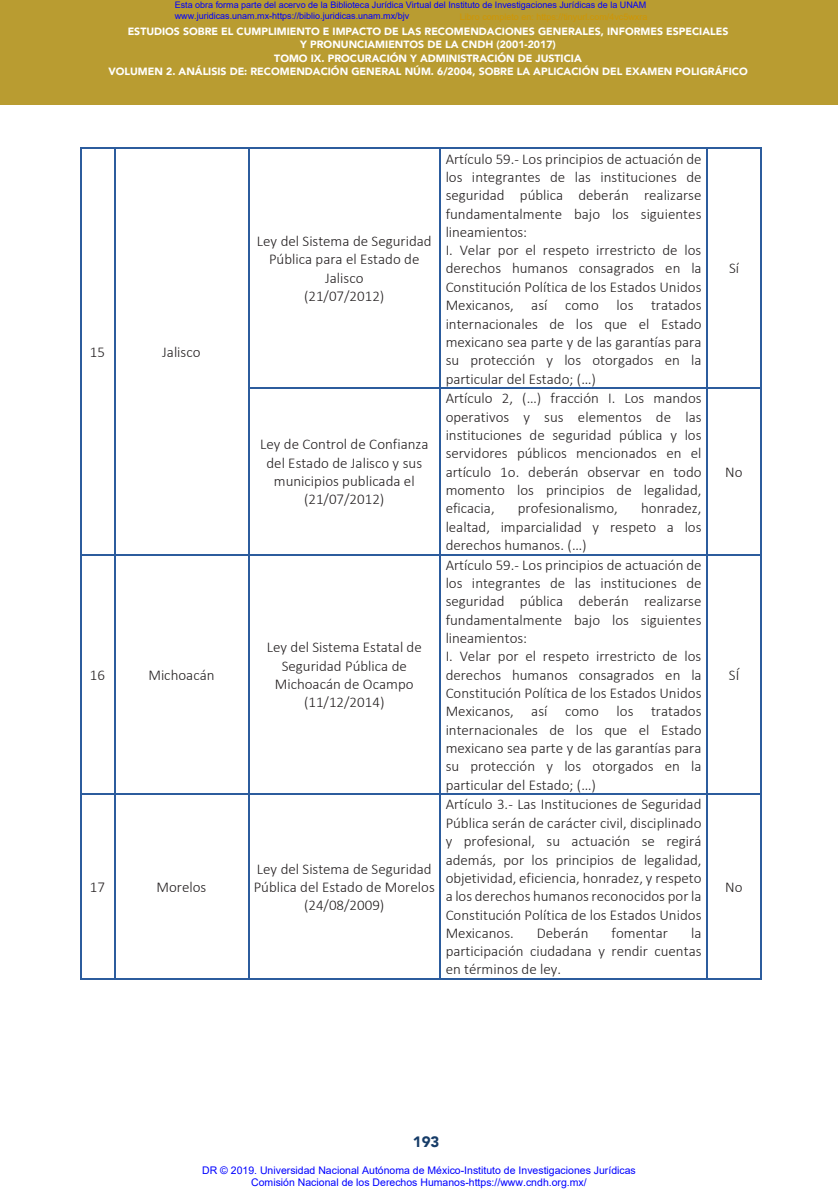
<style>
.page{position:relative;width:838px;height:1190px;background:#fff}
.page>*{position:absolute;margin:0;border:0;box-sizing:border-box;transform-origin:0 0}
.t1{font:300 15px/18.3px "Calibri";color:#231f20;text-align:center}
.t2{font:900 15px "Avenir";color:#163c68}
.t3{font:900 10.5px/13.5px "Avenir";color:#fff;text-align:center}
.t4{font:10.5px/12.6px "Arial";color:#00f;text-align:center}
.t5{font:9px/10.8px "Arial";color:#00f}
.t6{font:9px "Arial";color:#cf9605}
</style>
<div class="page">
<div style="left:0;top:0;width:838px;height:105px;background:#b99c31"></div>
<hr style="left:81px;top:148px;width:33px;height:1px;background:#2c5c9d">
<hr style="left:115px;top:148px;width:133px;height:1px;background:#2c5c9d">
<hr style="left:249px;top:148px;width:191px;height:1px;background:#2c5c9d">
<hr style="left:441px;top:148px;width:265px;height:1px;background:#2c5c9d">
<hr style="left:708px;top:148px;width:52px;height:1px;background:#2c5c9d">
<hr style="left:80px;top:149px;width:1px;height:238px;background:#2c5c9d">
<hr style="left:114px;top:149px;width:1px;height:238px;background:#2c5c9d">
<hr style="left:248px;top:149px;width:1px;height:238px;background:#2c5c9d">
<hr style="left:440px;top:149px;width:1px;height:238px;background:#2c5c9d">
<hr style="left:706px;top:149px;width:2px;height:238px;background:#2c5c9d">
<hr style="left:760px;top:149px;width:2px;height:238px;background:#2c5c9d">
<hr style="left:249px;top:387px;width:191px;height:2px;background:#2c5c9d">
<hr style="left:441px;top:387px;width:265px;height:2px;background:#2c5c9d">
<hr style="left:708px;top:387px;width:52px;height:2px;background:#2c5c9d">
<hr style="left:80px;top:389px;width:1px;height:165px;background:#2c5c9d">
<hr style="left:114px;top:389px;width:1px;height:165px;background:#2c5c9d">
<hr style="left:248px;top:389px;width:1px;height:165px;background:#2c5c9d">
<hr style="left:440px;top:389px;width:1px;height:165px;background:#2c5c9d">
<hr style="left:706px;top:389px;width:2px;height:165px;background:#2c5c9d">
<hr style="left:760px;top:389px;width:2px;height:165px;background:#2c5c9d">
<hr style="left:81px;top:554px;width:33px;height:1px;background:#2c5c9d">
<hr style="left:115px;top:554px;width:133px;height:1px;background:#2c5c9d">
<hr style="left:249px;top:554px;width:191px;height:1px;background:#2c5c9d">
<hr style="left:441px;top:554px;width:265px;height:1px;background:#2c5c9d">
<hr style="left:708px;top:554px;width:52px;height:1px;background:#2c5c9d">
<hr style="left:80px;top:555px;width:1px;height:238px;background:#2c5c9d">
<hr style="left:114px;top:555px;width:1px;height:238px;background:#2c5c9d">
<hr style="left:248px;top:555px;width:1px;height:238px;background:#2c5c9d">
<hr style="left:440px;top:555px;width:1px;height:238px;background:#2c5c9d">
<hr style="left:706px;top:555px;width:2px;height:238px;background:#2c5c9d">
<hr style="left:760px;top:555px;width:2px;height:238px;background:#2c5c9d">
<hr style="left:81px;top:793px;width:33px;height:1px;background:#2c5c9d">
<hr style="left:115px;top:793px;width:133px;height:1px;background:#2c5c9d">
<hr style="left:249px;top:793px;width:191px;height:1px;background:#2c5c9d">
<hr style="left:441px;top:793px;width:265px;height:1px;background:#2c5c9d">
<hr style="left:708px;top:793px;width:52px;height:1px;background:#2c5c9d">
<hr style="left:80px;top:794px;width:1px;height:184px;background:#2c5c9d">
<hr style="left:81px;top:978px;width:33px;height:1px;background:#2c5c9d">
<hr style="left:114px;top:794px;width:1px;height:184px;background:#2c5c9d">
<hr style="left:115px;top:978px;width:133px;height:1px;background:#2c5c9d">
<hr style="left:248px;top:794px;width:1px;height:184px;background:#2c5c9d">
<hr style="left:249px;top:978px;width:191px;height:1px;background:#2c5c9d">
<hr style="left:440px;top:794px;width:1px;height:184px;background:#2c5c9d">
<hr style="left:441px;top:978px;width:265px;height:1px;background:#2c5c9d">
<hr style="left:706px;top:794px;width:2px;height:184px;background:#2c5c9d">
<hr style="left:708px;top:978px;width:52px;height:1px;background:#2c5c9d">
<hr style="left:760px;top:794px;width:2px;height:184px;background:#2c5c9d">
<p class="t5" style="left:175px;top:0;width:473px">Esta obra forma parte del acervo de la Biblioteca Jurídica Virtual del Instituto de Investigaciones Jurídicas de la UNAM www.juridicas.unam.mx-https://biblio.juridicas.unam.mx/bjv</p>
<p class="t6" style="left:460px;top:10px;width:189px">Libro completo en: https://tinyurl.com/4vc5wxra</p>
<p class="t3" style="left:108px;top:24px;width:641px">ESTUDIOS SOBRE EL CUMPLIMIENTO E IMPACTO DE LAS RECOMENDACIONES GENERALES, INFORMES ESPECIALES<br>Y PRONUNCIAMIENTOS DE LA CNDH (2001-2017)<br>TOMO IX. PROCURACIÓN Y ADMINISTRACIÓN DE JUSTICIA<br>VOLUMEN 2. ANÁLISIS DE: RECOMENDACIÓN GENERAL NÚM. 6/2004, SOBRE LA APLICACIÓN DEL EXAMEN POLIGRÁFICO</p>
<p class="t1" style="left:90px;top:342px;width:17px">15</p>
<p class="t1" style="left:162px;top:342px;width:40px">Jalisco</p>
<p class="t1" style="left:90px;top:665px;width:17px">16</p>
<p class="t1" style="left:148px;top:665px;width:68px">Michoacán</p>
<p class="t1" style="left:90px;top:877px;width:17px">17</p>
<p class="t1" style="left:157px;top:877px;width:51px">Morelos</p>
<p class="t1" style="left:257px;top:232px;width:176px">Ley del Sistema de Seguridad<br>Pública para el Estado de<br>Jalisco<br>(21/07/2012)</p>
<p class="t1" style="left:260px;top:435px;width:170px">Ley de Control de Confianza del Estado de Jalisco y sus municipios publicada el (21/07/2012)</p>
<p class="t1" style="left:267px;top:637px;width:156px">Ley del Sistema Estatal de<br>Seguridad Pública de<br>Michoacán de Ocampo (11/12/2014)</p>
<p class="t1" style="left:254px;top:859px;width:183px">Ley del Sistema de Seguridad<br>Pública del Estado de Morelos (24/08/2009)</p>
<p class="t1" style="left:446px;top:149px;width:257px;text-align:left">Artículo 59.- Los principios de actuación de los integrantes de las instituciones de seguridad pública deberán realizarse fundamentalmente bajo los siguientes lineamientos:<br>I. Velar por el respeto irrestricto de los derechos humanos consagrados en la Constitución Política de los Estados Unidos Mexicanos, así como los tratados internacionales de los que el Estado mexicano sea parte y de las garantías para su protección y los otorgados en la particular del Estado; (…)</p>
<p class="t1" style="left:446px;top:389px;width:257px;text-align:justify">Artículo 2, (…) fracción I. Los mandos operativos y sus elementos de las instituciones de seguridad pública y los servidores públicos mencionados en el artículo 1o. deberán observar en todo momento los principios de legalidad, eficacia,</p>
<p class="t1" style="left:518px;top:499px;width:102px">profesionalismo,</p>
<p class="t1" style="left:446px;top:499px;width:257px;text-align:justify;text-indent:196px">honradez, lealtad, imparcialidad y respeto a los derechos humanos. (…)</p>
<p class="t1" style="left:446px;top:555px;width:257px;text-align:left">Artículo 59.- Los principios de actuación de los integrantes de las instituciones de seguridad pública deberán realizarse fundamentalmente bajo los siguientes lineamientos:<br>I. Velar por el respeto irrestricto de los derechos humanos consagrados en la Constitución Política de los Estados Unidos Mexicanos, así como los tratados internacionales de los que el Estado mexicano sea parte y de las garantías para su protección y los otorgados en la particular del Estado; (…)</p>
<p class="t1" style="left:446px;top:795px;width:257px;text-align:justify">Artículo 3.- Las Instituciones de Seguridad Pública serán de carácter civil, disciplinado y profesional, su actuación se regirá además, por los principios de legalidad, objetividad, eficiencia, honradez, y respeto a los derechos humanos reconocidos por la Constitución Política de los Estados Unidos Mexicanos.</p>
<p class="t1" style="left:537px;top:923px;width:53px">Deberán</p>
<p class="t1" style="left:612px;top:923px;width:58px">fomentar</p>
<p class="t1" style="left:446px;top:923px;width:257px;text-align:justify;text-indent:245px">la participación ciudadana y rendir cuentas en términos de ley.</p>
<p class="t1" style="left:729px;top:259px;width:12px">Sí</p>
<p class="t1" style="left:725px;top:462px;width:19px">No</p>
<p class="t1" style="left:729px;top:665px;width:12px">SÍ</p>
<p class="t1" style="left:725px;top:877px;width:19px">No</p>
<p class="t2" style="left:413px;top:1128px;width:28px">193</p>
<p class="t4" style="left:202px;top:1163px;width:435px">DR © 2019. Universidad Nacional Autónoma de México-Instituto de Investigaciones Jurídicas<br>Comisión Nacional de los Derechos Humanos-https://www.cndh.org.mx/</p>
</div>
